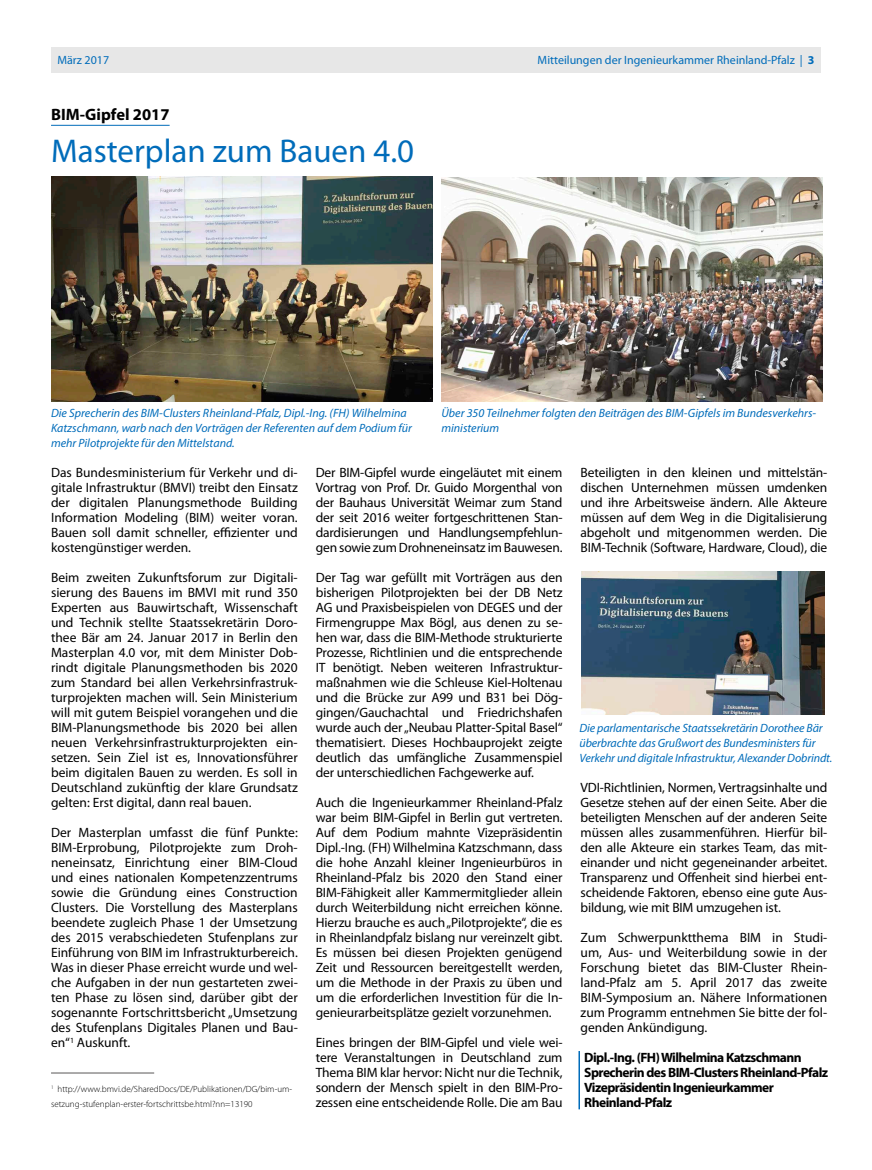
<style>
.page{position:relative;width:872px;height:1170px;background:#fff}
.page>*{position:absolute;margin:0;border:0;box-sizing:border-box;transform-origin:0 0}
.t1{font:33px "Myriad Pro";color:#006cba}
.t2{font:700 16.5px "Myriad Pro";color:#000}
.t3{font:13.5px/15px "Myriad Pro";letter-spacing:-.01em;color:#000;text-align:justify}
.t4{font:700 13.5px/15px "Myriad Pro";letter-spacing:-.04em;color:#000}
.t5{font:italic 12px/15px "Myriad Pro";color:#006cba}
.t6{font:12px "Myriad Pro";color:#006cba}
.t7{font:300 9px/15px "Myriad Pro";color:#000}
.s1{font-weight:700}
</style>
<div class="page">
<div style="left:51px;top:47px;width:770px;height:25px;background:#e7e7e7"></div>
<hr style="left:51px;top:125px;width:119px;height:1px;background:#006cba">
<img style="left:51px;top:177px;width:381px;height:225px">
<img style="left:441px;top:177px;width:381px;height:225px">
<img style="left:581px;top:571px;width:243px;height:143px">
<hr style="left:51px;top:1072px;width:103px;height:1px;background:#585656">
<hr style="left:578px;top:1050px;width:2px;height:59px;background:#006cba">
<p class="t6" style="left:57px;top:53px;width:53px">März 2017</p>
<p class="t6" style="left:537px;top:53px;width:278px">Mitteilungen der Ingenieurkammer Rheinland-Pfalz | <span class="s1">3</span></p>
<p class="t2" style="left:51px;top:104px;width:120px">BIM-Gipfel 2017</p>
<h1 class="t1" style="left:51px;top:130px;width:364px">Masterplan zum Bauen 4.0</h1>
<p class="t5" style="left:51px;top:405px;width:362px">Die Sprecherin des BIM-Clusters Rheinland-Pfalz, Dipl.-Ing. (FH) Wilhelmina<br>Katzschmann, warb nach den Vorträgen der Referenten auf dem Podium für mehr Pilotprojekte für den Mittelstand.</p>
<p class="t5" style="left:441px;top:405px;width:376px">Über 350 Teilnehmer folgten den Beiträgen des BIM-Gipfels im Bundesverkehrs&shy;ministerium</p>
<p class="t3" style="left:51px;top:464px;width:248px">Das Bundesministerium für Verkehr und di&shy;gitale Infrastruktur (BMVI) treibt den Einsatz der digitalen Planungsmethode Building Information Modeling (BIM) weiter voran.<br>Bauen soll damit schneller, effizienter und kostengünstiger werden.</p>
<p class="t3" style="left:51px;top:569px;width:248px">Beim zweiten Zukunftsforum zur Digitali&shy;sierung des Bauens im BMVI mit rund 350<br>Experten aus Bauwirtschaft, Wissenschaft und Technik stellte Staatssekretärin Doro&shy;thee Bär am 24. Januar 2017 in Berlin den Masterplan 4.0 vor, mit dem Minister Dob&shy;rindt digitale Planungsmethoden bis 2020 zum Standard bei allen Verkehrsinfrastruk&shy;turprojekten machen will. Sein Ministerium will mit gutem Beispiel vorangehen und die BIM-Planungsmethode bis 2020 bei allen neuen Verkehrsinfrastrukturprojekten ein&shy;setzen. Sein Ziel ist es, Innovationsführer beim digitalen Bauen zu werden. Es soll in Deutschland zukünftig der klare Grundsatz gelten: Erst digital, dann real bauen.</p>
<p class="t3" style="left:51px;top:824px;width:248px">Der Masterplan umfasst die fünf Punkte:<br>BIM-Erprobung, Pilotprojekte zum Droh&shy;neneinsatz, Einrichtung einer BIM-Cloud und eines nationalen Kompetenzzentrums sowie die Gründung eines Construction Clusters. Die Vorstellung des Masterplans beendete zugleich Phase 1 der Umsetzung des 2015 verabschiedeten Stufenplans zur Einführung von BIM im Infrastrukturbereich.<br>Was in dieser Phase erreicht wurde und wel&shy;che Aufgaben in der nun gestarteten zwei&shy;ten Phase zu lösen sind, darüber gibt der sogenannte Fortschrittsbericht „Umsetzung des Stufenplans Digitales Planen und Bau&shy;en“<sup>1</sup> Auskunft.</p>
<p class="t7" style="left:51px;top:1081px;width:243px"><sup>1</sup> http://www.bmvi.de/SharedDocs/DE/Publikationen/DG/bim-um&shy;setzung-stufenplan-erster-fortschrittsbe.html?nn=13190</p>
<p class="t3" style="left:316px;top:464px;width:248px">Der BIM-Gipfel wurde eingeläutet mit einem Vortrag von Prof. Dr. Guido Morgenthal von der Bauhaus Universität Weimar zum Stand der seit 2016 weiter fortgeschrittenen Stan&shy;dardisierungen und Handlungsempfehlun&shy;gen sowie zum Drohneneinsatz im Bauwesen.</p>
<p class="t3" style="left:316px;top:569px;width:248px">Der Tag war gefüllt mit Vorträgen aus den bisherigen Pilotprojekten bei der DB Netz AG und Praxisbeispielen von DEGES und der Firmengruppe Max Bögl, aus denen zu se&shy;hen war, dass die BIM-Methode strukturierte Prozesse, Richtlinien und die entsprechende IT benötigt. Neben weiteren Infrastruktur&shy;maßnahmen wie die Schleuse Kiel-Holtenau und die Brücke zur A99 und B31 bei Dög&shy;gingen/Gauchachtal und Friedrichshafen wurde auch der „Neubau Platter-Spital Basel“ thematisiert. Dieses Hochbauprojekt zeigte deutlich das umfängliche Zusammenspiel der unterschiedlichen Fachgewerke auf.</p>
<p class="t3" style="left:316px;top:794px;width:248px">Auch die Ingenieurkammer Rheinland-Pfalz war beim BIM-Gipfel in Berlin gut vertreten.<br>Auf dem Podium mahnte Vizepräsidentin Dipl.-Ing. (FH) Wilhelmina Katzschmann, dass die hohe Anzahl kleiner Ingenieurbüros in Rheinland-Pfalz bis 2020 den Stand einer BIM-Fähigkeit aller Kammermitglieder allein durch Weiterbildung nicht erreichen könne.<br>Hierzu brauche es auch „Pilotprojekte“, die es in Rheinlandpfalz bislang nur vereinzelt gibt.<br>Es müssen bei diesen Projekten genügend Zeit und Ressourcen bereitgestellt werden, um die Methode in der Praxis zu üben und um die erforderlichen Investition für die In&shy;genieurarbeitsplätze gezielt vorzunehmen.</p>
<p class="t3" style="left:316px;top:1034px;width:248px">Eines bringen der BIM-Gipfel und viele wei&shy;tere Veranstaltungen in Deutschland zum Thema BIM klar hervor: Nicht nur die Technik, sondern der Mensch spielt in den BIM-Pro&shy;zessen eine entscheidende Rolle. Die am Bau</p>
<p class="t3" style="left:580px;top:464px;width:248px">Beteiligten in den kleinen und mittelstän&shy;dischen Unternehmen müssen umdenken und ihre Arbeitsweise ändern. Alle Akteure müssen auf dem Weg in die Digitalisierung abgeholt und mitgenommen werden. Die BIM-Technik (Software, Hardware, Cloud), die</p>
<p class="t5" style="left:579px;top:720px;width:254px">Die parlamentarische Staatssekretärin Dorothee Bär überbrachte das Grußwort des Bundesministers für<br>Verkehr und digitale Infrastruktur, Alexander Dobrindt.</p>
<p class="t3" style="left:580px;top:779px;width:248px">VDI-Richtlinien, Normen, Vertragsinhalte und Gesetze stehen auf der einen Seite. Aber die beteiligten Menschen auf der anderen Seite müssen alles zusammenführen. Hierfür bil&shy;den alle Akteure ein starkes Team, das mit&shy;einander und nicht gegeneinander arbeitet.<br>Transparenz und Offenheit sind hierbei ent&shy;scheidende Faktoren, ebenso eine gute Aus&shy;bildung, wie mit BIM umzugehen ist.</p>
<p class="t3" style="left:580px;top:929px;width:248px">Zum Schwerpunktthema BIM in Studi&shy;um, Aus- und Weiterbildung sowie in der Forschung bietet das BIM-Cluster Rhein&shy;land-Pfalz am 5. April 2017 das zweite BIM-Symposium an. Nähere Informationen zum Programm entnehmen Sie bitte der fol&shy;genden Ankündigung.</p>
<p class="t4" style="left:584px;top:1049px;width:245px">Dipl.-Ing. (FH) Wilhelmina Katzschmann Sprecherin des BIM-Clusters Rheinland-Pfalz Vizepräsidentin Ingenieurkammer Rheinland-Pfalz</p>
</div>
